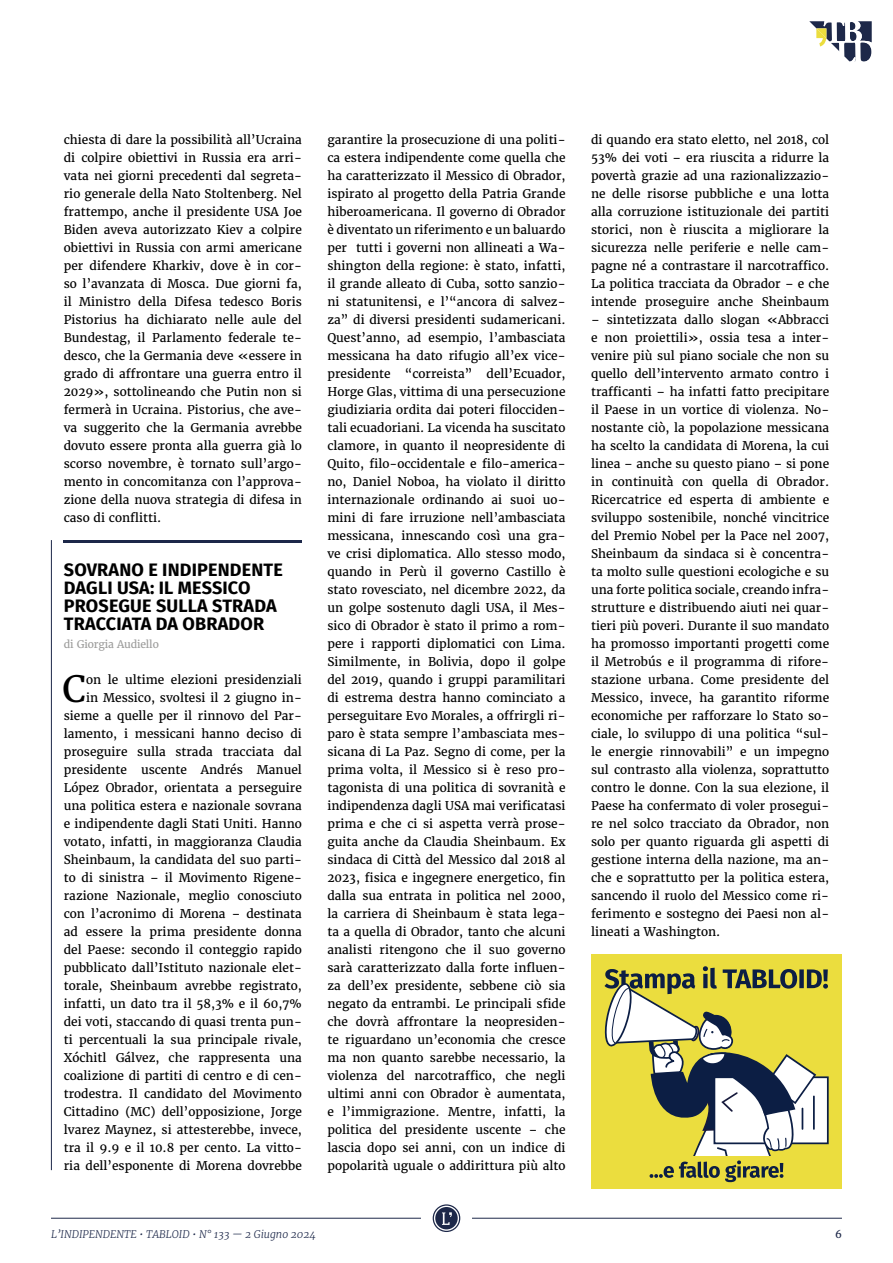
<style>
.page{position:relative;width:893px;height:1263px;background:#fff}
.page>*{position:absolute;margin:0;border:0;box-sizing:border-box;transform-origin:0 0}
.t1{font:36.15px "Merriweather";color:#000}
.t2{font:700 18px/18px "Fira Sans";letter-spacing:.01em;color:#000}
.t3{font:12px/18px "Merriweather";color:#000;text-align:justify}
.t4{font:italic 300 10.5px "Merriweather";color:#1d2849}
.t5{font:10.5px "Merriweather";letter-spacing:-.015em;color:#9d9d9c}
.t6{font:10.5px "Merriweather";color:#1d2849}
</style>
<div class="page">
<hr style="left:51px;top:1218px;width:370px;height:1px;background:#1d2849">
<hr style="left:472px;top:1218px;width:370px;height:1px;background:#1d2849">
<svg style="left:433px;top:1204px;width:27px;height:28px"></svg>
<svg style="left:809px;top:21px;width:63px;height:41px"></svg>
<hr style="left:51px;top:540px;width:1px;height:630px;background:#1d2849">
<hr style="left:64px;top:540px;width:238px;height:3px;background:#1d2849">
<div style="left:591px;top:954px;width:251px;height:234px;background:#ebdd3e"></div>
<svg style="left:604px;top:966px;width:224px;height:216px"></svg>
<p class="t3" style="left:64px;top:131px;width:240px">chiesta di dare la possibilità all’Ucraina di colpire obiettivi in Russia era arri&shy;vata nei giorni precedenti dal segreta&shy;rio generale della Nato Stoltenberg. Nel frattempo, anche il presidente USA Joe Biden aveva autorizzato Kiev a colpire obiettivi in Russia con armi americane per difendere Kharkiv, dove è in cor&shy;so l’avanzata di Mosca. Due giorni fa, il Ministro della Difesa tedesco Boris Pistorius ha dichiarato nelle aule del Bundestag, il Parlamento federale te&shy;desco, che la Germania deve «essere in grado di affrontare una guerra entro il 2029», sottolineando che Putin non si fermerà in Ucraina. Pistorius, che ave&shy;va suggerito che la Germania avrebbe dovuto essere pronta alla guerra già lo scorso novembre, è tornato sull’argo&shy;mento in concomitanza con l’approva&shy;zione della nuova strategia di difesa in caso di conflitti.</p>
<h2 class="t2" style="left:64px;top:559px;width:221px">SOVRANO E INDIPENDENTE<br>DAGLI USA: IL MESSICO<br>PROSEGUE SULLA STRADA<br>TRACCIATA DA OBRADOR</h2>
<p class="t5" style="left:64px;top:638px;width:97px">di Giorgia Audiello</p>
<h1 class="t1" style="left:63px;top:666px;width:25px">C</h1>
<p class="t3" style="left:64px;top:671px;width:240px;text-align:right">on le ultime elezioni presidenziali<br>in Messico, svoltesi il 2 giugno in&shy;sieme a quelle per il rinnovo del Par&shy;lamento, i messicani hanno deciso di proseguire sulla strada tracciata dal presidente uscente Andrés Manuel López Obrador, orientata a perseguire una politica estera e nazionale sovrana e indipendente dagli Stati Uniti. Hanno votato, infatti, in maggioranza Claudia Sheinbaum, la candidata del suo parti&shy;to di sinistra – il Movimento Rigene&shy;razione Nazionale, meglio conosciuto con l’acronimo di Morena – destinata ad essere la prima presidente donna del Paese: secondo il conteggio rapido pubblicato dall’Istituto nazionale elet&shy;torale, Sheinbaum avrebbe registrato, infatti, un dato tra il 58,3% e il 60,7% dei voti, staccando di quasi trenta pun&shy;ti percentuali la sua principale rivale, Xóchitl Gálvez, che rappresenta una coalizione di partiti di centro e di cen&shy;trodestra. Il candidato del Movimento Cittadino (MC) dell’opposizione, Jorge lvarez Maynez, si attesterebbe, invece, tra il 9.9 e il 10.8 per cento. La vitto&shy;ria dell’esponente di Morena dovrebbe</p>
<p class="t3" style="left:327px;top:131px;width:240px">garantire la prosecuzione di una politi&shy;ca estera indipendente come quella che ha caratterizzato il Messico di Obrador, ispirato al progetto della Patria Grande hiberoamericana. Il governo di Obrador è diventato un riferimento e un baluardo per tutti i governi non allineati a Wa&shy;shington della regione: è stato, infatti, il grande alleato di Cuba, sotto sanzio&shy;ni statunitensi, e l’“ancora di salvez&shy;za” di diversi presidenti sudamericani.<br>Quest’anno, ad esempio, l’ambasciata messicana ha dato rifugio all’ex vice&shy;presidente “correista” dell’Ecuador, Horge Glas, vittima di una persecuzione giudiziaria ordita dai poteri filocciden&shy;tali ecuadoriani. La vicenda ha suscitato clamore, in quanto il neopresidente di Quito, filo-occidentale e filo-america&shy;no, Daniel Noboa, ha violato il diritto internazionale ordinando ai suoi uo&shy;mini di fare irruzione nell’ambasciata messicana, innescando così una gra&shy;ve crisi diplomatica. Allo stesso modo, quando in Perù il governo Castillo è stato rovesciato, nel dicembre 2022, da un golpe sostenuto dagli USA, il Mes&shy;sico di Obrador è stato il primo a rom&shy;pere i rapporti diplomatici con Lima.<br>Similmente, in Bolivia, dopo il golpe del 2019, quando i gruppi paramilitari di estrema destra hanno cominciato a perseguitare Evo Morales, a offrirgli ri&shy;paro è stata sempre l’ambasciata mes&shy;sicana di La Paz. Segno di come, per la prima volta, il Messico si è reso pro&shy;tagonista di una politica di sovranità e indipendenza dagli USA mai verificatasi prima e che ci si aspetta verrà prose&shy;guita anche da Claudia Sheinbaum. Ex sindaca di Città del Messico dal 2018 al 2023, fisica e ingegnere energetico, fin dalla sua entrata in politica nel 2000, la carriera di Sheinbaum è stata lega&shy;ta a quella di Obrador, tanto che alcuni analisti ritengono che il suo governo sarà caratterizzato dalla forte influen&shy;za dell’ex presidente, sebbene ciò sia negato da entrambi. Le principali sfide che dovrà affrontare la neopresiden&shy;te riguardano un’economia che cresce ma non quanto sarebbe necessario, la violenza del narcotraffico, che negli ultimi anni con Obrador è aumentata, e l’immigrazione. Mentre, infatti, la politica del presidente uscente – che lascia dopo sei anni, con un indice di popolarità uguale o addirittura più alto</p>
<p class="t3" style="left:591px;top:131px;width:240px">di quando era stato eletto, nel 2018, col 53% dei voti – era riuscita a ridurre la povertà grazie ad una razionalizzazio&shy;ne delle risorse pubbliche e una lotta alla corruzione istituzionale dei partiti storici, non è riuscita a migliorare la sicurezza nelle periferie e nelle cam&shy;pagne né a contrastare il narcotraffico.<br>La politica tracciata da Obrador – e che intende proseguire anche Sheinbaum</p>
<p class="t3" style="left:591px;top:311px;width:240px">– sintetizzata dallo slogan «Abbracci e non proiettili», ossia tesa a inter&shy;venire più sul piano sociale che non su quello dell’intervento armato contro i trafficanti – ha infatti fatto precipitare il Paese in un vortice di violenza. No&shy;nostante ciò, la popolazione messicana ha scelto la candidata di Morena, la cui linea – anche su questo piano – si pone in continuità con quella di Obrador.<br>Ricercatrice ed esperta di ambiente e sviluppo sostenibile, nonché vincitrice del Premio Nobel per la Pace nel 2007, Sheinbaum da sindaca si è concentra&shy;ta molto sulle questioni ecologiche e su una forte politica sociale, creando infra&shy;strutture e distribuendo aiuti nei quar&shy;tieri più poveri. Durante il suo mandato ha promosso importanti progetti come il Metrobús e il programma di rifore&shy;stazione urbana. Come presidente del Messico, invece, ha garantito riforme economiche per rafforzare lo Stato so&shy;ciale, lo sviluppo di una politica “sul&shy;le energie rinnovabili” e un impegno sul contrasto alla violenza, soprattutto contro le donne. Con la sua elezione, il Paese ha confermato di voler prosegui&shy;re nel solco tracciato da Obrador, non solo per quanto riguarda gli aspetti di gestione interna della nazione, ma an&shy;che e soprattutto per la politica estera, sancendo il ruolo del Messico come ri&shy;ferimento e sostegno dei Paesi non al&shy;lineati a Washington.</p>
<p class="t4" style="left:51px;top:1227px;width:266px">L’INDIPENDENTE • TABLOID • N° 133 — 2 Giugno 2024</p>
<p class="t6" style="left:835px;top:1227px;width:8px">6</p>
</div>
